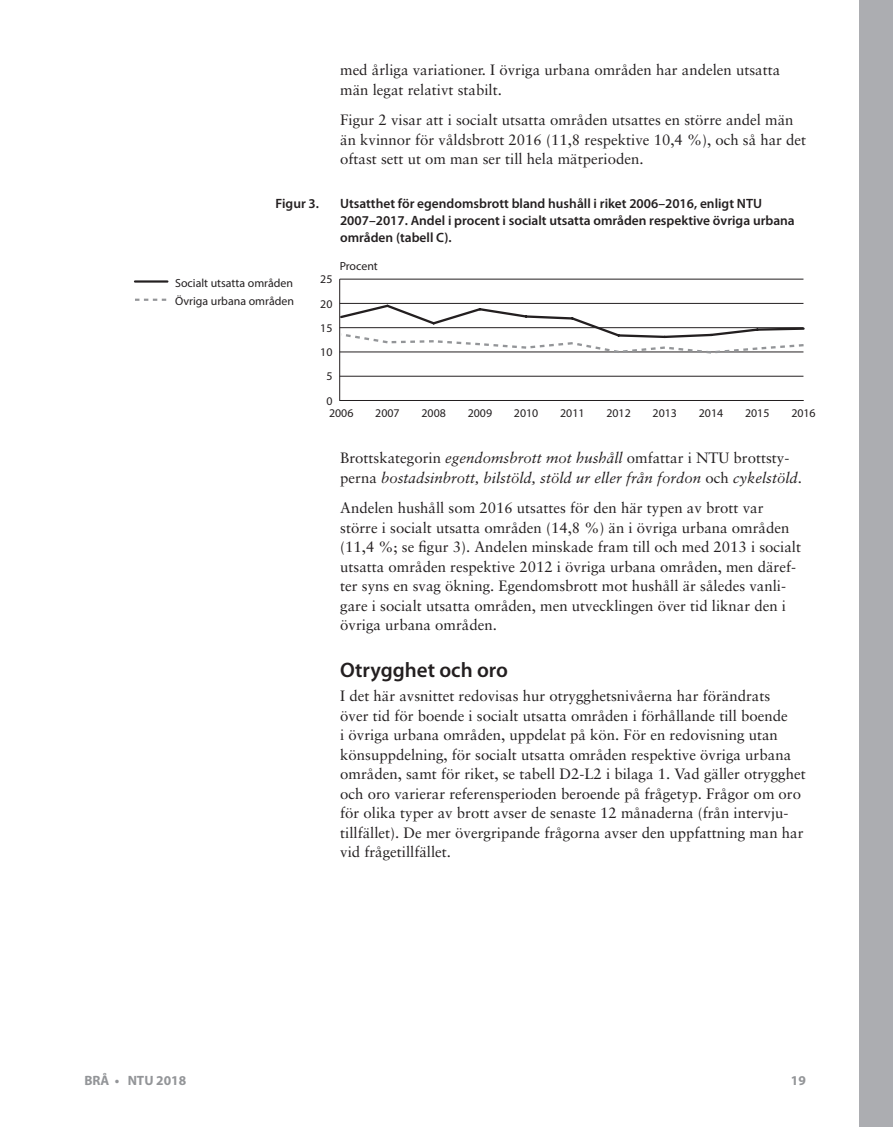
<style>
.page{position:relative;width:893px;height:1127px;background:#fff}
.page>*{position:absolute;margin:0;border:0;box-sizing:border-box;transform-origin:0 0}
.t1{font:600 21px "Myriad Pro";color:#231f20}
.Brödtext{font:15px/19.5px "Sabon Roman 2";color:#231f20}
.Brödtext-2{font:italic 15px/19.5px "Sabon";color:#231f20}
.Figurtext{font:600 13.5px/16.8px "Myriad Pro";color:#231f20}
.t2{font:700 13.5px "Myriad Pro";color:#939598}
.t3{font:11.85px/18px "Myriad Pro Regular 4";color:#231f20}
.s1{font-family:"Sabon Roman 2";font-style:normal}
</style>
<div class="page">
<div style="left:859px;top:0;width:34px;height:1127px;background:#acadb1"></div>
<hr style="left:135px;top:280px;width:32px;height:3px;background:#231f20">
<svg style="left:135px;top:299px;width:32px;height:2px"></svg>
<hr style="left:339px;top:279px;width:1px;height:121px;background:#231f20">
<hr style="left:340px;top:400px;width:463px;height:1px;background:#231f20">
<hr style="left:340px;top:376px;width:463px;height:1px;background:#231f20">
<hr style="left:340px;top:279px;width:463px;height:1px;background:#231f20">
<svg style="left:339px;top:303px;width:466px;height:52px"></svg>
<p class="Brödtext" style="left:340px;top:60px;width:442px">med årliga variationer. I övriga urbana områden har andelen utsatta män legat relativt stabilt.</p>
<p class="Brödtext" style="left:340px;top:110px;width:468px">Figur 2 visar att i socialt utsatta områden utsattes en större andel män än kvinnor för våldsbrott 2016 (11,8 respektive 10,4 %), och så har det oftast sett ut om man ser till hela mätperioden.</p>
<p class="Figurtext" style="left:276px;top:196px;width:45px">Figur 3.</p>
<p class="Figurtext" style="left:340px;top:196px;width:456px">Utsatthet för egendomsbrott bland hushåll i riket 2006–2016, enligt NTU<br>2007–2017. Andel i procent i socialt utsatta områden respektive övriga urbana områden (tabell C).</p>
<p class="t3" style="left:340px;top:256px;width:40px">Procent</p>
<p class="t3" style="left:175px;top:273px;width:120px">Socialt utsatta områden<br>Övriga urbana områden</p>
<p class="t3" style="left:320px;top:270px;width:14px">25</p>
<p class="t3" style="left:320px;top:294px;width:14px">20</p>
<p class="t3" style="left:320px;top:319px;width:14px">15</p>
<p class="t3" style="left:320px;top:343px;width:14px">10</p>
<p class="t3" style="left:326px;top:367px;width:8px">5</p>
<p class="t3" style="left:326px;top:392px;width:8px">0</p>
<p class="t3" style="left:329px;top:404px;width:26px">2006</p>
<p class="t3" style="left:375px;top:404px;width:26px">2007</p>
<p class="t3" style="left:421px;top:404px;width:26px">2008</p>
<p class="t3" style="left:468px;top:404px;width:26px">2009</p>
<p class="t3" style="left:514px;top:404px;width:26px">2010</p>
<p class="t3" style="left:560px;top:404px;width:26px">2011</p>
<p class="t3" style="left:606px;top:404px;width:26px">2012</p>
<p class="t3" style="left:653px;top:404px;width:26px">2013</p>
<p class="t3" style="left:699px;top:404px;width:26px">2014</p>
<p class="t3" style="left:745px;top:404px;width:26px">2015</p>
<p class="t3" style="left:791px;top:404px;width:26px">2016</p>
<p class="Brödtext-2" style="left:340px;top:448px;width:463px"><span class="s1">Brottskategorin</span> egendomsbrott mot hushåll <span class="s1">omfattar i NTU brottsty&shy;perna</span> bostadsinbrott, bilstöld, stöld ur eller från fordon <span class="s1">och</span> cykelstöld<span class="s1">.</span></p>
<p class="Brödtext" style="left:340px;top:498px;width:462px">Andelen hushåll som 2016 utsattes för den här typen av brott var större i socialt utsatta områden (14,8 %) än i övriga urbana områden (11,4 %; se figur 3). Andelen minskade fram till och med 2013 i socialt utsatta områden respektive 2012 i övriga urbana områden, men däref&shy;ter syns en svag ökning. Egendomsbrott mot hushåll är således vanli&shy;gare i socialt utsatta områden, men utvecklingen över tid liknar den i övriga urbana områden.</p>
<h2 class="t1" style="left:340px;top:658px;width:169px">Otrygghet och oro</h2>
<p class="Brödtext" style="left:340px;top:686px;width:467px">I det här avsnittet redovisas hur otrygghetsnivåerna har förändrats<br>över tid för boende i socialt utsatta områden i förhållande till boende<br>i övriga urbana områden, uppdelat på kön. För en redovisning utan könsuppdelning, för socialt utsatta områden respektive övriga urbana områden, samt för riket, se tabell D2-L2 i bilaga 1. Vad gäller otrygghet och oro varierar referensperioden beroende på frågetyp. Frågor om oro för olika typer av brott avser de senaste 12 månaderna (från intervju&shy;tillfället). De mer övergripande frågorna avser den uppfattning man har vid frågetillfället.</p>
<p class="t2" style="left:84px;top:1071px;width:103px">BRÅ • NTU 2018</p>
<p class="t2" style="left:791px;top:1071px;width:16px">19</p>
</div>
